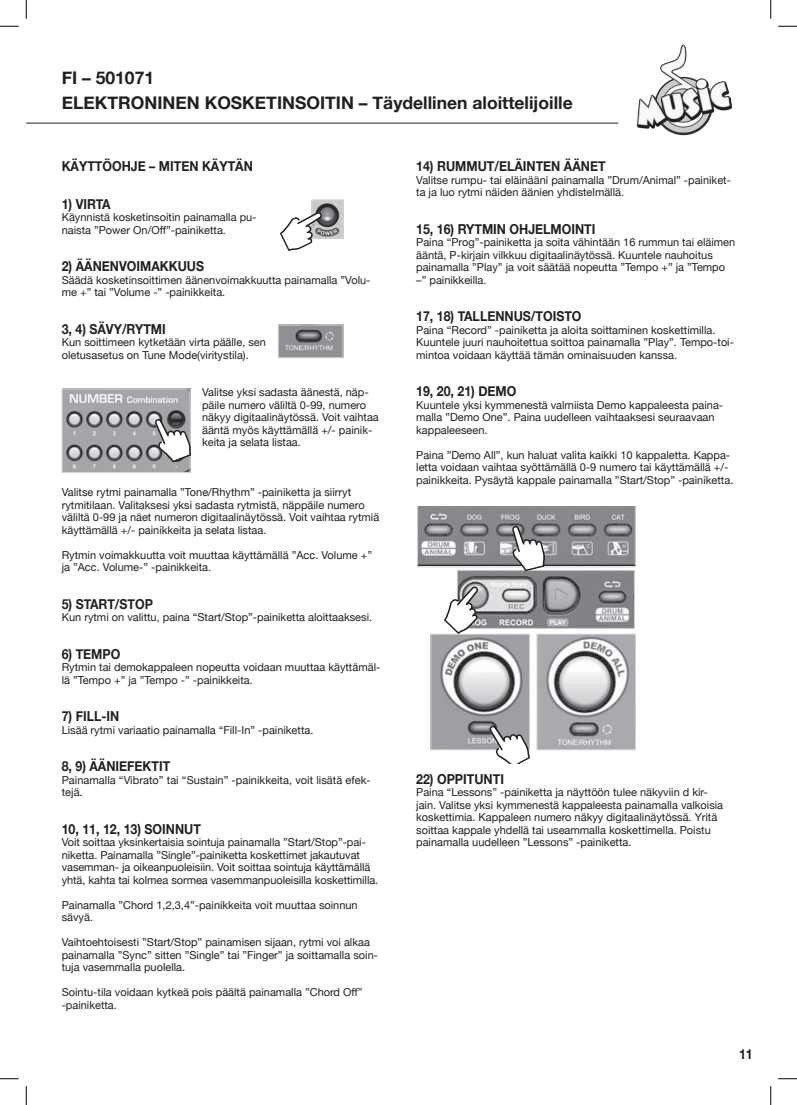
<style>
.page{position:relative;width:797px;height:1105px;background:#fff}
.page>*{position:absolute;margin:0;border:0;box-sizing:border-box;transform-origin:0 0}
.t1{font:700 17.5px/24.5px "Helvetica Neue";color:#231f20}
.t2{font:700 13.75px "Helvetica Neue";color:#231f20;scale:.9 1}
.t3{font:11px/12.5px "Helvetica Neue";color:#231f20}
.t4{font:10px/13.9px "Arial";color:#231f20}
</style>
<div class="page">
<hr style="left:26px;top:123px;width:592px;height:1px;background:#231f20">
<img style="left:636px;top:44px;width:97px;height:92px">
<svg style="left:62px;top:388px;width:129px;height:85px;background:#a3a4a6"></svg>
<svg style="left:280px;top:199px;width:64px;height:52px"></svg>
<svg style="left:277px;top:324px;width:67px;height:35px;background:#959799"></svg>
<img style="left:459px;top:572px;width:174px;height:55px">
<div style="left:457px;top:570px;width:178px;height:59px;border:1px solid #d1d2d4"></div>
<img style="left:432px;top:636px;width:96px;height:34px">
<div style="left:430px;top:634px;width:100px;height:116px;border:1px solid #d1d2d4"></div>
<img style="left:538px;top:636px;width:96px;height:34px">
<div style="left:536px;top:634px;width:100px;height:116px;border:1px solid #d1d2d4"></div>
<svg style="left:431px;top:582px;width:58px;height:52px"></svg>
<svg style="left:430px;top:670px;width:206px;height:94px"></svg>
<svg style="left:417px;top:506px;width:219px;height:65px;background:#97989b"></svg>
<svg style="left:0;top:25px;width:19px;height:2px"></svg>
<svg style="left:778px;top:25px;width:19px;height:2px"></svg>
<svg style="left:0;top:1078px;width:19px;height:1px"></svg>
<svg style="left:778px;top:1078px;width:19px;height:1px"></svg>
<svg style="left:25px;top:0;width:2px;height:19px"></svg>
<svg style="left:25px;top:1086px;width:2px;height:19px"></svg>
<svg style="left:770px;top:0;width:1px;height:19px"></svg>
<svg style="left:770px;top:1086px;width:1px;height:19px"></svg>
<h1 class="t1" style="left:62px;top:66px;width:512px">FI – 501071<br>ELEKTRONINEN KOSKETINSOITIN – Täydellinen aloittelijoille</h1>
<p class="t2" style="left:62px;top:156px;width:214px">KÄYTTÖOHJE – MITEN KÄYTÄN</p>
<p class="t2" style="left:62px;top:193px;width:56px">1) VIRTA</p>
<p class="t3" style="left:62px;top:212px;width:196px">Käynnistä kosketinsoitin painamalla pu&shy;naista ”Power On/Off”-painiketta.</p>
<p class="t2" style="left:62px;top:256px;width:160px">2) ÄÄNENVOIMAKKUUS</p>
<p class="t3" style="left:62px;top:274px;width:310px">Säädä kosketinsoittimen äänenvoimakkuutta painamalla ”Volu&shy;me +” tai ”Volume -” -painikkeita.</p>
<p class="t2" style="left:62px;top:318px;width:117px">3, 4) SÄVY/RYTMI</p>
<p class="t3" style="left:62px;top:337px;width:206px">Kun soittimeen kytketään virta päälle, sen oletusasetus on Tune Mode(viritystila).</p>
<p class="t3" style="left:202px;top:387px;width:178px">Valitse yksi sadasta äänestä, näp&shy;päile numero väliltä 0-99, numero näkyy digitaalinäytössä. Voit vaihtaa ääntä myös käyttämällä +/- painik&shy;keita ja selata listaa.</p>
<p class="t3" style="left:62px;top:487px;width:319px">Valitse rytmi painamalla ”Tone/Rhythm” -painiketta ja siirryt rytmitilaan. Valitaksesi yksi sadasta rytmistä, näppäile numero väliltä 0-99 ja näet numeron digitaalinäytössä. Voit vaihtaa rytmiä käyttämällä +/- painikkeita ja selata listaa.</p>
<p class="t3" style="left:62px;top:549px;width:312px">Rytmin voimakkuutta voit muuttaa käyttämällä ”Acc. Volume +” ja ”Acc. Volume-” -painikkeita.</p>
<p class="t2" style="left:62px;top:593px;width:103px">5) START/STOP</p>
<p class="t3" style="left:62px;top:612px;width:312px">Kun rytmi on valittu, paina “Start/Stop”-painiketta aloittaaksesi.</p>
<p class="t2" style="left:62px;top:643px;width:67px">6) TEMPO</p>
<p class="t3" style="left:62px;top:662px;width:320px">Rytmin tai demokappaleen nopeutta voidaan muuttaa käyttämäl&shy;lä ”Tempo +” ja ”Tempo -” -painikkeita.</p>
<p class="t2" style="left:62px;top:706px;width:65px">7) FILL-IN</p>
<p class="t3" style="left:62px;top:724px;width:253px">Lisää rytmi variaatio painamalla “Fill-In” -painiketta.</p>
<p class="t2" style="left:62px;top:756px;width:122px">8, 9) ÄÄNIEFEKTIT</p>
<p class="t3" style="left:62px;top:774px;width:310px">Painamalla “Vibrato” tai “Sustain” -painikkeita, voit lisätä efek&shy;tejä.</p>
<p class="t2" style="left:62px;top:818px;width:156px">10, 11, 12, 13) SOINNUT</p>
<p class="t3" style="left:62px;top:837px;width:318px">Voit soittaa yksinkertaisia sointuja painamalla ”Start/Stop”-pai&shy;niketta. Painamalla ”Single”-painiketta koskettimet jakautuvat vasemman- ja oikeanpuoleisiin. Voit soittaa sointuja käyttämällä yhtä, kahta tai kolmea sormea vasemmanpuoleisilla koskettimilla.</p>
<p class="t3" style="left:62px;top:899px;width:297px">Painamalla ”Chord 1,2,3,4”-painikkeita voit muuttaa soinnun sävyä.</p>
<p class="t3" style="left:62px;top:937px;width:318px">Vaihtoehtoisesti ”Start/Stop” painamisen sijaan, rytmi voi alkaa painamalla ”Sync” sitten ”Single” tai ”Finger” ja soittamalla soin&shy;tuja vasemmalla puolella.</p>
<p class="t3" style="left:62px;top:987px;width:302px">Sointu-tila voidaan kytkeä pois päältä painamalla ”Chord Off” -painiketta.</p>
<p class="t2" style="left:416px;top:156px;width:212px">14) RUMMUT/ELÄINTEN ÄÄNET</p>
<p class="t3" style="left:416px;top:174px;width:316px">Valitse rumpu- tai eläinääni painamalla ”Drum/Animal” -painiket&shy;ta ja luo rytmi näiden äänien yhdistelmällä.</p>
<p class="t2" style="left:416px;top:218px;width:201px">15, 16) RYTMIN OHJELMOINTI</p>
<p class="t3" style="left:416px;top:237px;width:320px">Paina “Prog”-painiketta ja soita vähintään 16 rummun tai eläimen ääntä, P-kirjain vilkkuu digitaalinäytössä. Kuuntele nauhoitus painamalla ”Play” ja voit säätää nopeutta ”Tempo +” ja ”Tempo –” painikkeilla.</p>
<p class="t2" style="left:416px;top:306px;width:185px">17, 18) TALLENNUS/TOISTO</p>
<p class="t3" style="left:416px;top:324px;width:319px">Paina “Record” -painiketta ja aloita soittaminen koskettimilla.<br>Kuuntele juuri nauhoitettua soittoa painamalla ”Play”. Tempo-toi&shy;mintoa voidaan käyttää tämän ominaisuuden kanssa.</p>
<p class="t2" style="left:416px;top:381px;width:113px">19, 20, 21) DEMO</p>
<p class="t3" style="left:416px;top:399px;width:308px">Kuuntele yksi kymmenestä valmiista Demo kappaleesta paina&shy;malla ”Demo One”. Paina uudelleen vaihtaaksesi seuraavaan kappaleeseen.</p>
<p class="t3" style="left:416px;top:449px;width:319px">Paina ”Demo All”, kun haluat valita kaikki 10 kappaletta. Kappa&shy;letta voidaan vaihtaa syöttämällä 0-9 numero tai käyttämällä +/- painikkeita. Pysäytä kappale painamalla ”Start/Stop” -painiketta.</p>
<p class="t4" style="left:519px;top:334px;width:5px">. .</p>
<p class="t2" style="left:416px;top:768px;width:99px">22) OPPITUNTI</p>
<p class="t3" style="left:416px;top:787px;width:308px">Paina “Lessons” -painiketta ja näyttöön tulee näkyviin d kir&shy;jain. Valitse yksi kymmenestä kappaleesta painamalla valkoisia koskettimia. Kappaleen numero näkyy digitaalinäytössä. Yritä soittaa kappale yhdellä tai useammalla koskettimella. Poistu painamalla uudelleen ”Lessons” -painiketta.</p>
<p class="t2" style="left:739px;top:1043px;width:17px">11</p>
</div>
